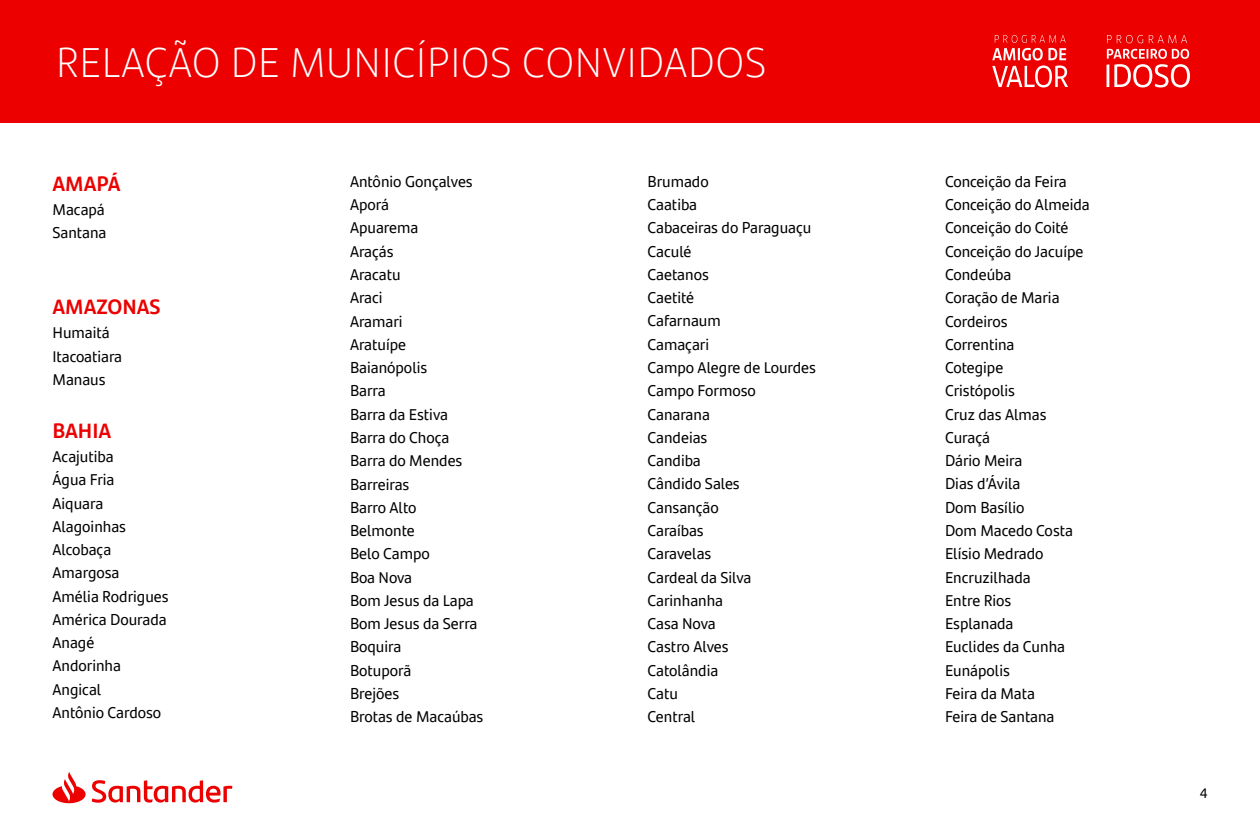
<style>
.page{position:relative;width:1260px;height:840px;background:#fff}
.page>*{position:absolute;margin:0;border:0;box-sizing:border-box;transform-origin:0 0}
.t1{font:300 42px "Santander Text";letter-spacing:.02em;color:#fff}
.t2{font:700 21px "Santander Text";color:#ec0000}
.t3{font:15.75px/23.3px "Santander Text";color:#000}
.t4{font:14px "Santander Text";color:#000}
</style>
<div class="page">
<div style="left:0;top:0;width:1260px;height:122px;background:#ec0000"></div>
<svg style="left:52px;top:772px;width:180px;height:31px"></svg>
<svg style="left:1107px;top:35px;width:36px;height:8px"></svg>
<svg style="left:1149px;top:35px;width:38px;height:8px"></svg>
<svg style="left:1107px;top:49px;width:83px;height:39px"></svg>
<svg style="left:992px;top:35px;width:76px;height:52px"></svg>
<h1 class="t1" style="left:56px;top:31px;width:712px">RELAÇÃO DE MUNICÍPIOS CONVIDADOS</h1>
<h2 class="t2" style="left:52px;top:167px;width:70px">AMAPÁ</h2>
<p class="t3" style="left:52px;top:197px;width:55px">Macapá<br>Santana</p>
<h2 class="t2" style="left:52px;top:290px;width:110px">AMAZONAS</h2>
<p class="t3" style="left:52px;top:320px;width:71px">Humaitá<br>Itacoatiara<br>Manaus</p>
<h2 class="t2" style="left:52px;top:414px;width:60px">BAHIA</h2>
<p class="t3" style="left:52px;top:444px;width:118px">Acajutiba<br>Água Fria<br>Aiquara<br>Alagoinhas<br>Alcobaça<br>Amargosa<br>Amélia Rodrigues<br>América Dourada<br>Anagé<br>Andorinha<br>Angical<br>Antônio Cardoso</p>
<p class="t3" style="left:350px;top:169px;width:135px">Antônio Gonçalves<br>Aporá<br>Apuarema<br>Araçás<br>Aracatu<br>Araci<br>Aramari<br>Aratuípe<br>Baianópolis<br>Barra<br>Barra da Estiva<br>Barra do Choça<br>Barra do Mendes<br>Barreiras<br>Barro Alto<br>Belmonte<br>Belo Campo<br>Boa Nova<br>Bom Jesus da Lapa<br>Bom Jesus da Serra<br>Boquira<br>Botuporã<br>Brejões<br>Brotas de Macaúbas</p>
<p class="t3" style="left:647px;top:169px;width:170px">Brumado<br>Caatiba<br>Cabaceiras do Paraguaçu<br>Caculé<br>Caetanos<br>Caetité<br>Cafarnaum<br>Camaçari<br>Campo Alegre de Lourdes<br>Campo Formoso<br>Canarana<br>Candeias<br>Candiba<br>Cândido Sales<br>Cansanção<br>Caraíbas<br>Caravelas<br>Cardeal da Silva<br>Carinhanha<br>Casa Nova<br>Castro Alves<br>Catolândia<br>Catu<br>Central</p>
<p class="t3" style="left:945px;top:169px;width:146px">Conceição da Feira<br>Conceição do Almeida<br>Conceição do Coité<br>Conceição do Jacuípe<br>Condeúba<br>Coração de Maria<br>Cordeiros<br>Correntina<br>Cotegipe<br>Cristópolis<br>Cruz das Almas<br>Curaçá<br>Dário Meira<br>Dias d’Ávila<br>Dom Basílio<br>Dom Macedo Costa<br>Elísio Medrado<br>Encruzilhada<br>Entre Rios<br>Esplanada<br>Euclides da Cunha<br>Eunápolis<br>Feira da Mata<br>Feira de Santana</p>
<p class="t4" style="left:1200px;top:783px;width:9px">4</p>
</div>
